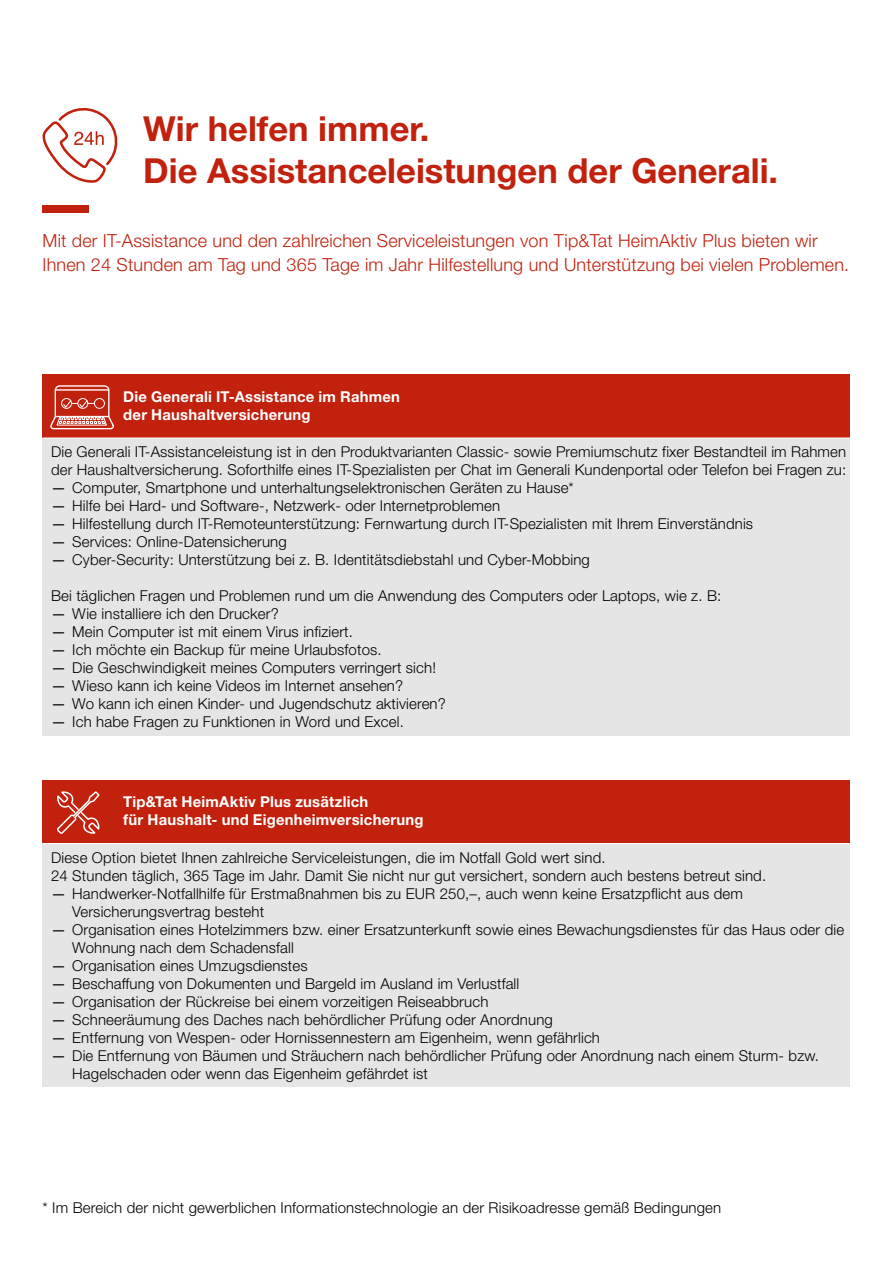
<style>
.page{position:relative;width:893px;height:1263px;background:#fff}
.page>*{position:absolute;margin:0;border:0;box-sizing:border-box;transform-origin:0 0}
.t1{font:700 34.5px/41.4px "Helvetica Neue LT Std";color:#c1210d}
.t2{font:300 18px/24px "Helvetica Neue LT Std";letter-spacing:.01em;color:#c1210d}
.t3{font:300 15px/18px "Helvetica Neue LT Std";letter-spacing:.01em;color:#000}
.t4{font:700 15px/18px "Helvetica Neue LT Std";letter-spacing:.015em;color:#fff}
.s1{font-weight:400}
</style>
<div class="page">
<div style="left:43px;top:374px;width:807px;height:64px;background:#c1210d"></div>
<div style="left:43px;top:438px;width:807px;height:298px;background:#e5e5e5"></div>
<hr style="left:43px;top:438px;width:807px;height:1px;background:#fff">
<div style="left:43px;top:780px;width:807px;height:63px;background:#c1210d"></div>
<div style="left:43px;top:843px;width:807px;height:244px;background:#e5e5e5"></div>
<hr style="left:43px;top:843px;width:807px;height:1px;background:#fff">
<div style="left:43px;top:205px;width:46px;height:8px;background:#c1210d"></div>
<svg style="left:50px;top:385px;width:64px;height:45px"></svg>
<svg style="left:42px;top:108px;width:76px;height:75px"></svg>
<svg style="left:57px;top:791px;width:43px;height:43px"></svg>
<h1 class="t1" style="left:143px;top:108px;width:636px">Wir helfen immer.<br>Die Assistanceleistungen der Generali.</h1>
<p class="t2" style="left:43px;top:228px;width:808px">Mit der IT-Assistance und den zahlreichen Serviceleistungen von Tip&amp;Tat HeimAktiv Plus bieten wir<br>Ihnen 24 Stunden am Tag und 365 Tage im Jahr Hilfestellung und Unterstützung bei vielen Problemen.</p>
<p class="t4" style="left:123px;top:387px;width:278px">Die Generali IT-Assistance im Rahmen der Haushaltversicherung</p>
<p class="t3" style="left:51px;top:443px;width:797px">Die Generali IT-Assistanceleistung ist in den Produktvarianten Classic- sowie Premiumschutz fixer Bestandteil im Rahmen der Haushaltversicherung. Soforthilfe eines IT-Spezialisten per Chat im Generali Kundenportal oder Telefon bei Fragen zu:</p>
<p class="t3" style="left:51px;top:479px;width:524px"><span class="s1">—</span> Computer, Smartphone und unterhaltungselektronischen Geräten zu Hause*</p>
<p class="t3" style="left:51px;top:497px;width:451px"><span class="s1">—</span> Hilfe bei Hard- und Software-, Netzwerk- oder Internetproblemen</p>
<p class="t3" style="left:51px;top:515px;width:704px"><span class="s1">—</span> Hilfestellung durch IT-Remoteunterstützung: Fernwartung durch IT-Spezialisten mit Ihrem Einverständnis</p>
<p class="t3" style="left:51px;top:533px;width:237px"><span class="s1">—</span> Services: Online-Datensicherung</p>
<p class="t3" style="left:51px;top:551px;width:540px"><span class="s1">—</span> Cyber-Security: Unterstützung bei z. B. Identitätsdiebstahl und Cyber-Mobbing</p>
<p class="t3" style="left:51px;top:587px;width:672px">Bei täglichen Fragen und Problemen rund um die Anwendung des Computers oder Laptops, wie z. B:</p>
<p class="t3" style="left:51px;top:605px;width:229px"><span class="s1">—</span> Wie installiere ich den Drucker?</p>
<p class="t3" style="left:51px;top:623px;width:303px"><span class="s1">—</span> Mein Computer ist mit einem Virus infiziert.</p>
<p class="t3" style="left:51px;top:641px;width:332px"><span class="s1">—</span> Ich möchte ein Backup für meine Urlaubsfotos.</p>
<p class="t3" style="left:51px;top:659px;width:386px"><span class="s1">—</span> Die Geschwindigkeit meines Computers verringert sich!</p>
<p class="t3" style="left:51px;top:677px;width:354px"><span class="s1">—</span> Wieso kann ich keine Videos im Internet ansehen?</p>
<p class="t3" style="left:51px;top:695px;width:396px"><span class="s1">—</span> Wo kann ich einen Kinder- und Jugendschutz aktivieren?</p>
<p class="t3" style="left:51px;top:713px;width:354px"><span class="s1">—</span> Ich habe Fragen zu Funktionen in Word und Excel.</p>
<p class="t4" style="left:123px;top:792px;width:302px">Tip&amp;Tat HeimAktiv Plus zusätzlich<br>für Haushalt- und Eigenheimversicherung</p>
<p class="t3" style="left:51px;top:848px;width:717px">Diese Option bietet Ihnen zahlreiche Serviceleistungen, die im Notfall Gold wert sind.<br>24 Stunden täglich, 365 Tage im Jahr. Damit Sie nicht nur gut versichert, sondern auch bestens betreut sind.</p>
<p class="t3" style="left:72px;top:884px;width:672px;text-indent:-21px"><span class="s1">—</span> Handwerker-Notfallhilfe für Erstmaßnahmen bis zu EUR 250,–, auch wenn keine Ersatzpflicht aus dem<br>Versicherungsvertrag besteht</p>
<p class="t3" style="left:72px;top:920px;width:773px;text-indent:-21px"><span class="s1">—</span> Organisation eines Hotelzimmers bzw. einer Ersatzunterkunft sowie eines Bewachungsdienstes für das Haus oder die<br>Wohnung nach dem Schadensfall</p>
<p class="t3" style="left:51px;top:956px;width:258px"><span class="s1">—</span> Organisation eines Umzugsdienstes</p>
<p class="t3" style="left:51px;top:974px;width:470px"><span class="s1">—</span> Beschaffung von Dokumenten und Bargeld im Ausland im Verlustfall</p>
<p class="t3" style="left:51px;top:992px;width:439px"><span class="s1">—</span> Organisation der Rückreise bei einem vorzeitigen Reiseabbruch</p>
<p class="t3" style="left:51px;top:1010px;width:503px"><span class="s1">—</span> Schneeräumung des Daches nach behördlicher Prüfung oder Anordnung</p>
<p class="t3" style="left:51px;top:1028px;width:550px"><span class="s1">—</span> Entfernung von Wespen- oder Hornissennestern am Eigenheim, wenn gefährlich</p>
<p class="t3" style="left:72px;top:1046px;width:748px;text-indent:-21px"><span class="s1">—</span> Die Entfernung von Bäumen und Sträuchern nach behördlicher Prüfung oder Anordnung nach einem Sturm- bzw.<br>Hagelschaden oder wenn das Eigenheim gefährdet ist</p>
<p class="t3" style="left:43px;top:1198px;width:680px">* Im Bereich der nicht gewerblichen Informationstechnologie an der Risikoadresse gemäß Bedingungen</p>
</div>
